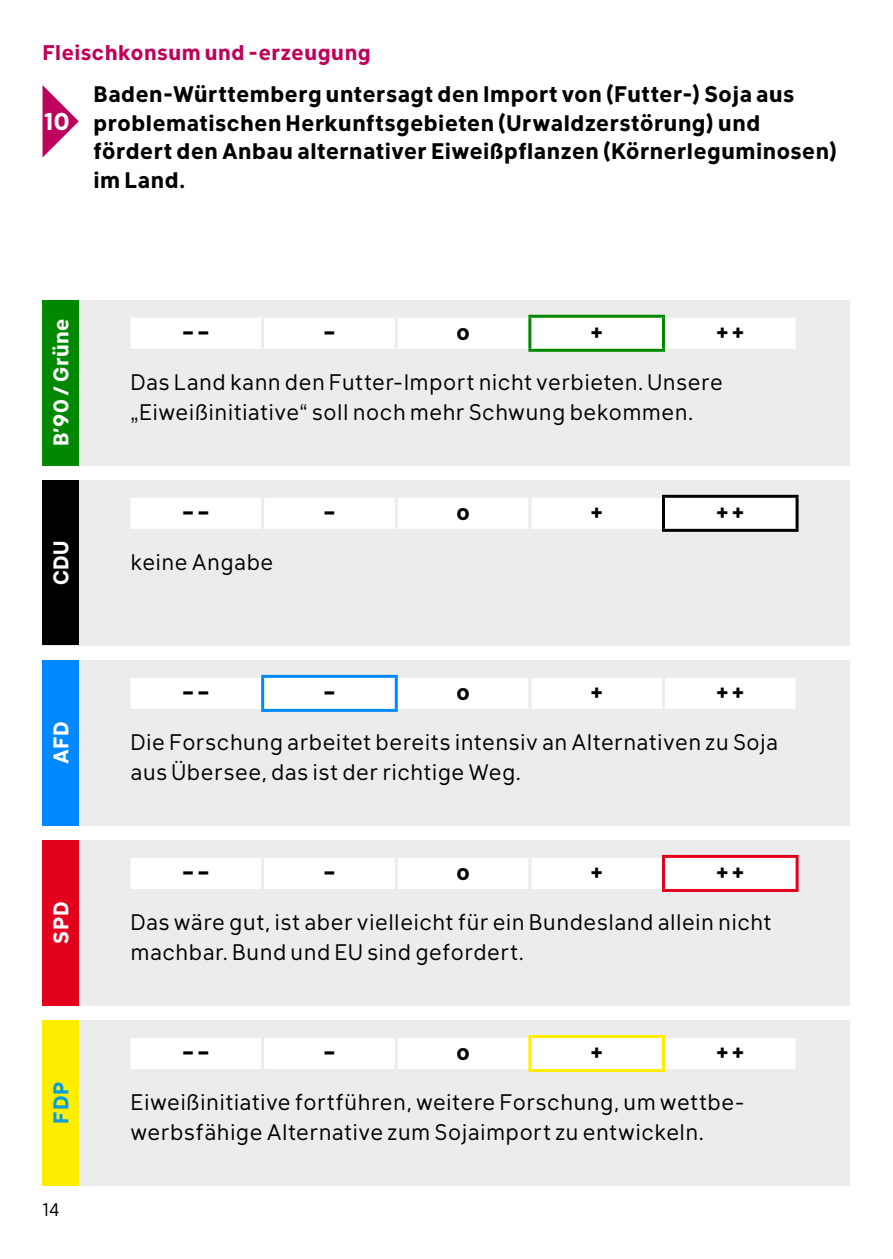
<style>
.page{position:relative;width:893px;height:1259px;background:#fff}
.page>*{position:absolute;margin:0;border:0;box-sizing:border-box;transform-origin:0 0}
.t1{font:700 24px "Klima";color:#fff}
.t2{font:22.2px/30px "Klima";letter-spacing:.025em;color:#000}
.t3{font:700 22.2px/28.5px "Klima";letter-spacing:.03em;color:#000}
.t4{font:700 21px "Klima";letter-spacing:.03em;color:#be015a}
.t5{font:700 21px "Klima";letter-spacing:.02em;color:#fff}
.t6{font:700 21px "Klima";color:#009ee3}
.t7{font:18px "Klima";color:#000}
.s1{font-family:"Helvetica Neue LT Com";font-weight:300}
</style>
<div class="page">
<div style="left:43px;top:1020px;width:807px;height:165px;background:#ececec"></div>
<div style="left:131px;top:1038px;width:665px;height:31px;background:#fff"></div>
<hr style="left:395px;top:1038px;width:3px;height:31px;background:#ececec">
<hr style="left:261px;top:1038px;width:3px;height:31px;background:#ececec">
<hr style="left:528px;top:1035px;width:137px;height:3px;background:#ffed00">
<hr style="left:528px;top:1038px;width:3px;height:31px;background:#ffed00">
<hr style="left:662px;top:1038px;width:3px;height:31px;background:#ffed00">
<hr style="left:528px;top:1069px;width:137px;height:3px;background:#ffed00">
<div style="left:43px;top:840px;width:807px;height:165px;background:#ececec"></div>
<div style="left:131px;top:858px;width:665px;height:31px;background:#fff"></div>
<hr style="left:261px;top:858px;width:3px;height:31px;background:#ececec">
<hr style="left:395px;top:858px;width:3px;height:31px;background:#ececec">
<hr style="left:528px;top:858px;width:3px;height:31px;background:#ececec">
<hr style="left:662px;top:855px;width:137px;height:3px;background:#e3001c">
<hr style="left:662px;top:858px;width:3px;height:31px;background:#e3001c">
<hr style="left:796px;top:858px;width:3px;height:31px;background:#e3001c">
<hr style="left:662px;top:889px;width:137px;height:3px;background:#e3001c">
<div style="left:43px;top:660px;width:807px;height:165px;background:#ececec"></div>
<div style="left:131px;top:678px;width:665px;height:31px;background:#fff"></div>
<hr style="left:662px;top:678px;width:3px;height:31px;background:#ececec">
<hr style="left:528px;top:678px;width:3px;height:31px;background:#ececec">
<hr style="left:261px;top:675px;width:137px;height:3px;background:#08f">
<hr style="left:261px;top:678px;width:3px;height:31px;background:#08f">
<hr style="left:395px;top:678px;width:3px;height:31px;background:#08f">
<hr style="left:261px;top:709px;width:137px;height:3px;background:#08f">
<div style="left:43px;top:480px;width:807px;height:165px;background:#ececec"></div>
<div style="left:131px;top:498px;width:665px;height:31px;background:#fff"></div>
<hr style="left:528px;top:498px;width:3px;height:31px;background:#ececec">
<hr style="left:662px;top:495px;width:137px;height:3px;background:#000">
<hr style="left:662px;top:498px;width:3px;height:31px;background:#000">
<hr style="left:796px;top:498px;width:3px;height:31px;background:#000">
<hr style="left:662px;top:529px;width:137px;height:3px;background:#000">
<hr style="left:261px;top:498px;width:3px;height:31px;background:#ececec">
<hr style="left:395px;top:498px;width:3px;height:31px;background:#ececec">
<div style="left:43px;top:300px;width:807px;height:165px;background:#ececec"></div>
<div style="left:131px;top:318px;width:665px;height:31px;background:#fff"></div>
<hr style="left:261px;top:318px;width:3px;height:31px;background:#ececec">
<hr style="left:395px;top:318px;width:3px;height:31px;background:#ececec">
<hr style="left:528px;top:315px;width:137px;height:3px;background:#080">
<hr style="left:528px;top:318px;width:3px;height:31px;background:#080">
<hr style="left:662px;top:318px;width:3px;height:31px;background:#080">
<hr style="left:528px;top:349px;width:137px;height:3px;background:#080">
<svg style="left:43px;top:85px;width:36px;height:72px"></svg>
<div style="left:43px;top:660px;width:36px;height:165px;background:#08f"></div>
<div style="left:43px;top:481px;width:36px;height:164px;background:#000"></div>
<div style="left:43px;top:840px;width:36px;height:165px;background:#e3001c"></div>
<div style="left:43px;top:1020px;width:36px;height:165px;background:#ffed00"></div>
<div style="left:43px;top:300px;width:36px;height:165px;background:#080"></div>
<p class="t4" style="left:43px;top:34px;width:330px">Fleischkonsum und -erzeugung</p>
<p class="t1" style="left:44px;top:100px;width:27px">10</p>
<p class="t3" style="left:94px;top:77px;width:745px">Baden-Württemberg untersagt den Import von (Futter-) Soja aus problematischen Herkunftsgebieten (Urwaldzerstörung) und fördert den Anbau alternativer Eiweißpflanzen (Körnerleguminosen) im Land.</p>
<p class="t5" style="left:43px;top:446px;width:129px;rotate:-90deg">B’90 / Grüne</p>
<p class="t5" style="left:43px;top:585px;width:46px;rotate:-90deg">CDU</p>
<p class="t5" style="left:43px;top:764px;width:44px;rotate:-90deg">AFD</p>
<p class="t5" style="left:43px;top:944px;width:45px;rotate:-90deg">SPD</p>
<p class="t6" style="left:43px;top:1124px;width:44px;rotate:-90deg">FDP</p>
<p class="t7" style="left:43px;top:1195px;width:19px">14</p>
<p class="t3" style="left:182px;top:315px;width:30px">––</p>
<p class="t3" style="left:323px;top:315px;width:14px">–</p>
<p class="t3" style="left:456px;top:315px;width:15px">o</p>
<p class="t3" style="left:590px;top:315px;width:15px">+</p>
<p class="t3" style="left:715px;top:315px;width:31px">++</p>
<p class="t2" style="left:131px;top:365px;width:594px">Das Land kann den Futter-Import nicht verbieten. Unsere <span class="s1">„</span>Eiweißinitiative<span class="s1">“</span> soll noch mehr Schwung bekommen.</p>
<p class="t3" style="left:182px;top:495px;width:30px">––</p>
<p class="t3" style="left:323px;top:495px;width:14px">–</p>
<p class="t3" style="left:456px;top:495px;width:15px">o</p>
<p class="t3" style="left:590px;top:495px;width:15px">+</p>
<p class="t3" style="left:715px;top:495px;width:31px">++</p>
<p class="t2" style="left:131px;top:545px;width:144px">keine Angabe</p>
<p class="t3" style="left:182px;top:675px;width:30px">––</p>
<p class="t3" style="left:323px;top:675px;width:14px">–</p>
<p class="t3" style="left:456px;top:675px;width:15px">o</p>
<p class="t3" style="left:590px;top:675px;width:15px">+</p>
<p class="t3" style="left:715px;top:675px;width:31px">++</p>
<p class="t2" style="left:131px;top:725px;width:649px">Die Forschung arbeitet bereits intensiv an Alternativen zu Soja aus Übersee, das ist der richtige Weg.</p>
<p class="t3" style="left:182px;top:855px;width:30px">––</p>
<p class="t3" style="left:323px;top:855px;width:14px">–</p>
<p class="t3" style="left:456px;top:855px;width:15px">o</p>
<p class="t3" style="left:590px;top:855px;width:15px">+</p>
<p class="t3" style="left:715px;top:855px;width:31px">++</p>
<p class="t2" style="left:131px;top:905px;width:642px">Das wäre gut, ist aber vielleicht für ein Bundesland allein nicht machbar. Bund und EU sind gefordert.</p>
<p class="t3" style="left:182px;top:1035px;width:30px">––</p>
<p class="t3" style="left:323px;top:1035px;width:14px">–</p>
<p class="t3" style="left:456px;top:1035px;width:15px">o</p>
<p class="t3" style="left:590px;top:1035px;width:15px">+</p>
<p class="t3" style="left:715px;top:1035px;width:31px">++</p>
<p class="t2" style="left:131px;top:1085px;width:616px">Eiweißinitiative fortführen, weitere Forschung, um wettbe&shy;werbsfähige Alternative zum Sojaimport zu entwickeln.</p>
</div>
